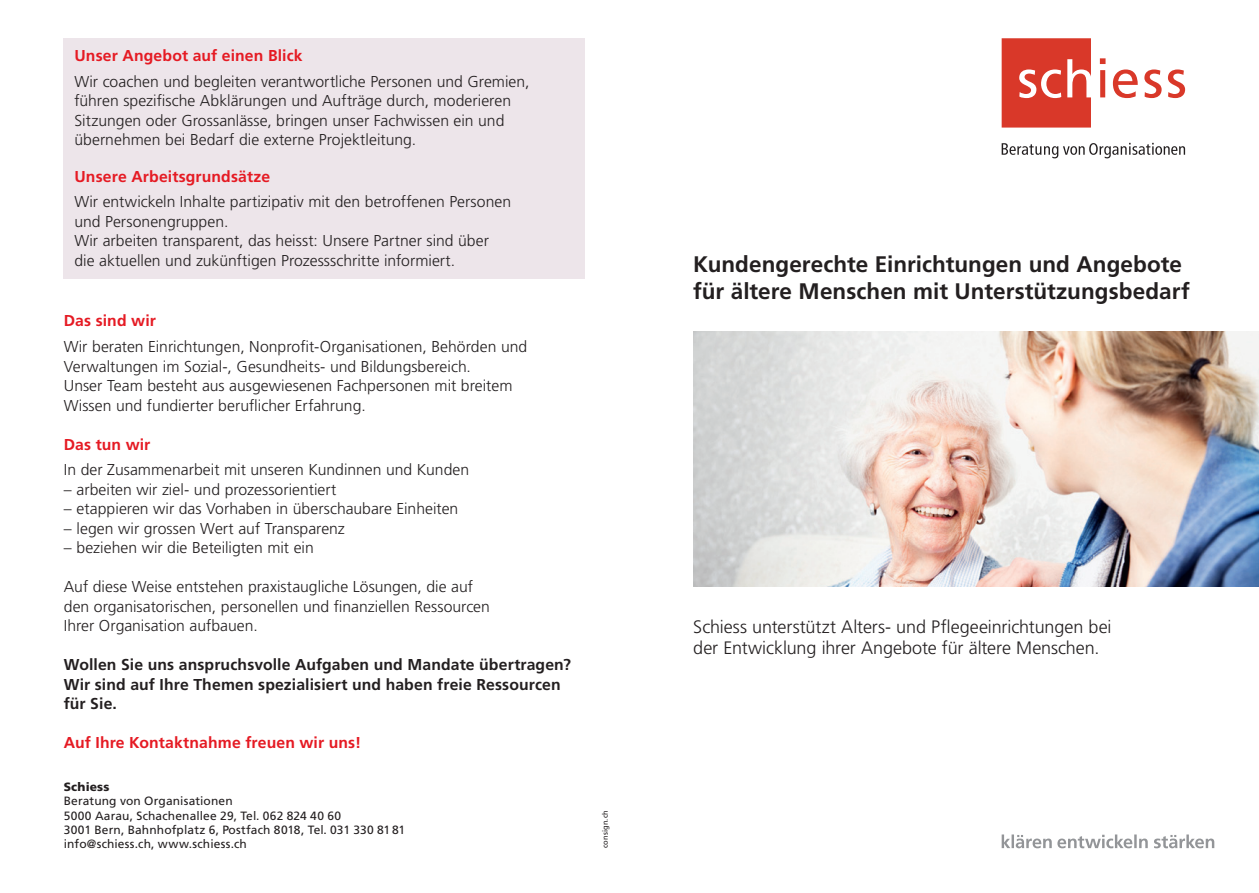
<style>
.page{position:relative;width:1259px;height:893px;background:#fff}
.page>*{position:absolute;margin:0;border:0;box-sizing:border-box;transform-origin:0 0}
.Haupttitel{font:700 22.5px/27px "Frutiger LT Std";color:#231f20}
.Untertitel{font:300 18px/21.6px "Frutiger LT Std";letter-spacing:-.005em;color:#231f20}
.Grundtext{font:300 15.75px/19.5px "Frutiger LT Std";color:#231f20}
.Grundtext-2{font:700 15.75px/19.5px "Frutiger LT Std";letter-spacing:.01em;color:#231f20}
.Zwischentitel{font:700 15.75px "Frutiger LT Std";letter-spacing:.01em;color:#e51a23}
.Adresse{font:12px "Frutiger LT Std";letter-spacing:.01em;color:#231f20}
.t1{font:900 12px "Frutiger LT Std";letter-spacing:.015em;color:#231f20}
.t2{font:7.5px "Frutiger LT Std";letter-spacing:.02em;color:#231f20}
</style>
<div class="page">
<svg style="left:1001px;top:834px;width:213px;height:14px"></svg>
<svg style="left:1001px;top:143px;width:184px;height:15px"></svg>
<svg style="left:1100px;top:58px;width:85px;height:40px"></svg>
<svg style="left:1001px;top:38px;width:90px;height:90px;background:#dd5144"></svg>
<div style="left:64px;top:38px;width:521px;height:241px;background:#ede5ea"></div>
<img style="left:693px;top:332px;width:566px;height:255px">
<p class="Zwischentitel" style="left:74px;top:46px;width:230px">Unser Angebot auf einen Blick</p>
<p class="Grundtext" style="left:74px;top:72px;width:456px">Wir coachen und begleiten verantwortliche Personen und Gremien, führen spezifische Abklärungen und Aufträge durch, moderieren Sitzungen oder Grossanlässe, bringen unser Fachwissen ein und übernehmen bei Bedarf die externe Projektleitung.</p>
<p class="Zwischentitel" style="left:74px;top:167px;width:197px">Unsere Arbeitsgrundsätze</p>
<p class="Grundtext" style="left:74px;top:193px;width:438px">Wir entwickeln Inhalte partizipativ mit den betroffenen Personen und Personengruppen.</p>
<p class="Grundtext" style="left:74px;top:232px;width:416px">Wir arbeiten transparent, das heisst: Unsere Partner sind über die aktuellen und zukünftigen Prozessschritte informiert.</p>
<p class="Zwischentitel" style="left:64px;top:311px;width:94px">Das sind wir</p>
<p class="Grundtext" style="left:64px;top:337px;width:465px">Wir beraten Einrichtungen, Nonprofit-Organisationen, Behörden und Verwaltungen im Sozial-, Gesundheits- und Bildungsbereich.<br>Unser Team besteht aus ausgewiesenen Fachpersonen mit breitem Wissen und fundierter beruflicher Erfahrung.</p>
<p class="Zwischentitel" style="left:64px;top:435px;width:88px">Das tun wir</p>
<p class="Grundtext" style="left:64px;top:460px;width:407px">In der Zusammenarbeit mit unseren Kundinnen und Kunden</p>
<p class="Grundtext" style="left:64px;top:480px;width:274px">– arbeiten wir ziel- und prozessorientiert</p>
<p class="Grundtext" style="left:64px;top:499px;width:396px">– etappieren wir das Vorhaben in überschaubare Einheiten</p>
<p class="Grundtext" style="left:64px;top:519px;width:283px">– legen wir grossen Wert auf Transparenz</p>
<p class="Grundtext" style="left:64px;top:538px;width:251px">– beziehen wir die Beteiligten mit ein</p>
<p class="Grundtext" style="left:64px;top:577px;width:427px">Auf diese Weise entstehen praxistaugliche Lösungen, die auf den organisatorischen, personellen und finanziellen Ressourcen<br>Ihrer Organisation aufbauen.</p>
<p class="Grundtext-2" style="left:64px;top:655px;width:509px">Wollen Sie uns anspruchsvolle Aufgaben und Mandate übertragen?</p>
<p class="Grundtext-2" style="left:64px;top:675px;width:498px">Wir sind auf Ihre Themen spezialisiert und haben freie Ressourcen für Sie.</p>
<p class="Zwischentitel" style="left:64px;top:734px;width:299px">Auf Ihre Kontaktnahme freuen wir uns!</p>
<p class="t1" style="left:64px;top:779px;width:47px">Schiess</p>
<p class="Adresse" style="left:64px;top:794px;width:171px">Beratung von Organisationen</p>
<p class="Adresse" style="left:64px;top:808px;width:279px">5000 Aarau, Schachenallee 29, Tel. 062 824 40 60</p>
<p class="Adresse" style="left:64px;top:823px;width:343px">3001 Bern, Bahnhofplatz 6, Postfach 8018, Tel. 031 330 81 81</p>
<p class="Adresse" style="left:64px;top:837px;width:185px">info@schiess.ch, www.schiess.ch</p>
<p class="t2" style="left:600px;top:848px;width:40px;rotate:-90deg">consign.ch</p>
<p class="Haupttitel" style="left:693px;top:251px;width:498px">Kundengerechte Einrichtungen und Angebote für ältere Menschen mit Unterstützungsbedarf</p>
<p class="Untertitel" style="left:693px;top:616px;width:420px">Schiess unterstützt Alters- und Pflegeeinrichtungen bei der Entwicklung ihrer Angebote für ältere Menschen.</p>
</div>
